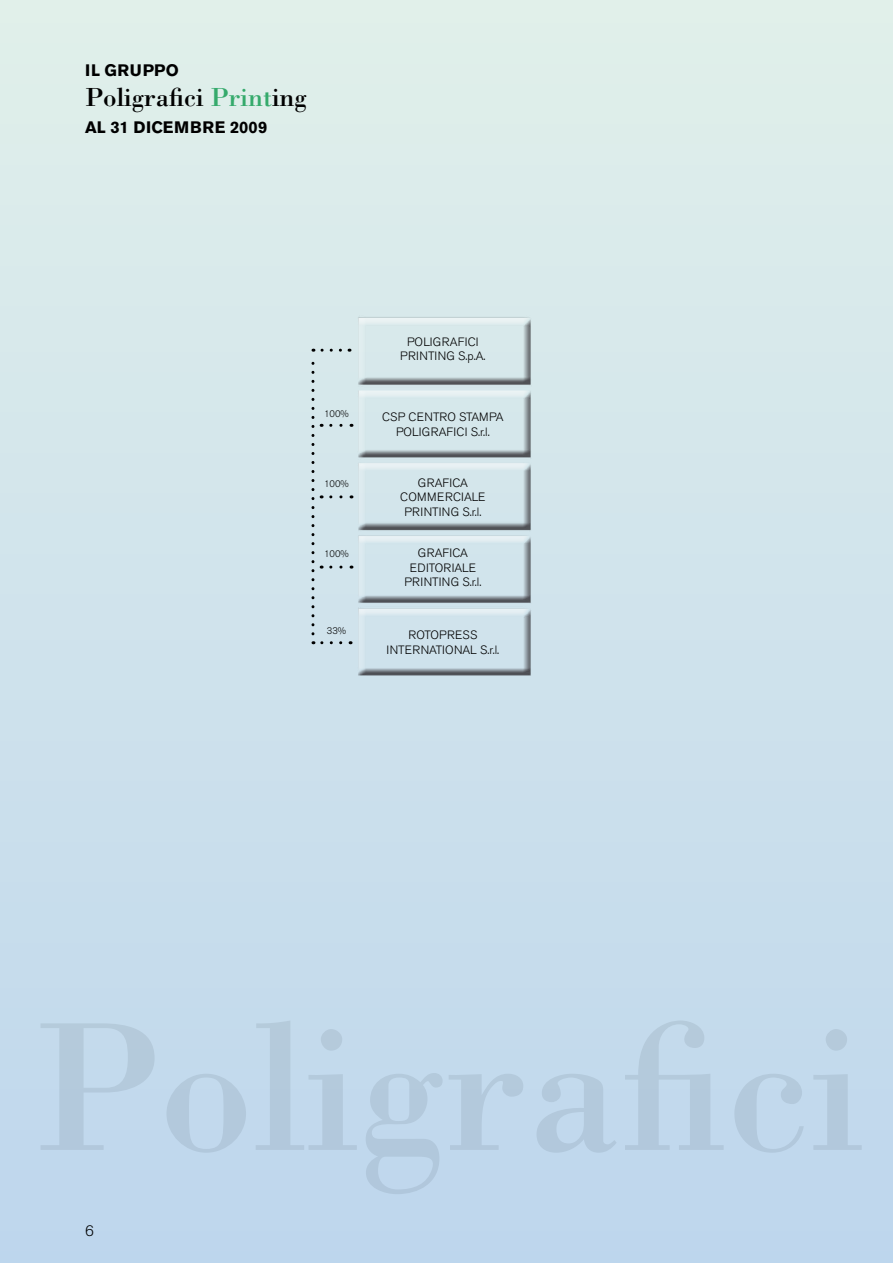
<style>
.page{position:relative;width:893px;height:1263px;background:#fff}
.page>*{position:absolute;margin:0;border:0;box-sizing:border-box;transform-origin:0 0}
.t1{font:27px "Bodoni";color:#000}
.t2{font:700 16.5px "Akzidenz Grotesk BE";letter-spacing:.02em;color:#000}
.t3{font:300 15px "Akzidenz Grotesk BE";color:#000}
.t4{font:300 12px/14.4px "Akzidenz Grotesk BE";letter-spacing:.02em;color:#000;text-align:center}
.t5{font:300 9.45px "Akzidenz Grotesk BE";color:#000}
.s1{color:#35aa6c}
</style>
<div class="page">
<div style="left:0;top:0;width:893px;height:1263px;background:linear-gradient(to bottom,#e1f0ea,#bed6ed)"></div>
<img style="left:354px;top:125px;width:188px;height:870px">
<svg style="left:313px;top:641px;width:28px;height:3px"></svg>
<svg style="left:311px;top:349px;width:3px;height:285px"></svg>
<svg style="left:322px;top:349px;width:28px;height:3px"></svg>
<svg style="left:321px;top:566px;width:20px;height:3px"></svg>
<svg style="left:321px;top:495px;width:20px;height:3px"></svg>
<svg style="left:321px;top:424px;width:20px;height:3px"></svg>
<h2 class="t2" style="left:85px;top:61px;width:94px">IL GRUPPO</h2>
<h1 class="t1" style="left:85px;top:81px;width:223px">Poligrafici <span class="s1">Print</span>ing</h1>
<h2 class="t2" style="left:85px;top:118px;width:184px">AL 31 DICEM BRE 2009</h2>
<p class="t4" style="left:400px;top:334px;width:87px">POLIGRAFICI<br>PRINTING S.p.A.</p>
<p class="t5" style="left:324px;top:409px;width:26px">100%</p>
<p class="t4" style="left:382px;top:410px;width:123px">CSP CENTRO STAMPA<br>POLIGRAFICI S.r.l.</p>
<p class="t5" style="left:324px;top:478px;width:26px">100%</p>
<p class="t5" style="left:324px;top:549px;width:26px">100%</p>
<p class="t4" style="left:400px;top:476px;width:87px">GRAFICA<br>COMMERCIALE<br>PRINTING S.r.l.</p>
<p class="t4" style="left:404px;top:546px;width:79px">GRAFICA<br>EDITORIALE<br>PRINTING S.r.l.</p>
<p class="t5" style="left:327px;top:625px;width:21px">33%</p>
<p class="t4" style="left:386px;top:628px;width:114px">ROTOPRESS<br>INTERNATIONAL S.r.l.</p>
<p class="t3" style="left:85px;top:1222px;width:10px">6</p>
</div>
